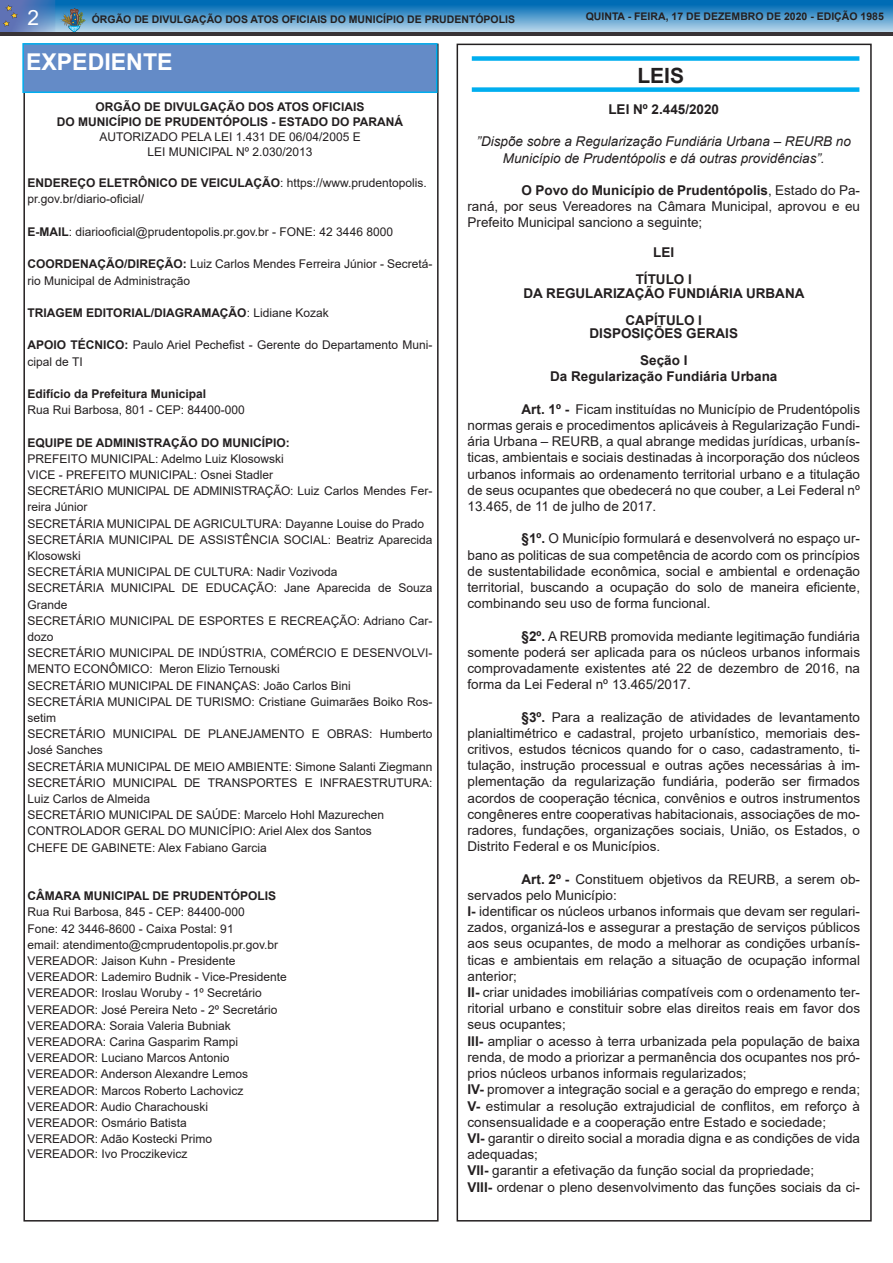
<style>
.page{position:relative;width:893px;height:1263px;background:#fff}
.page>*{position:absolute;margin:0;border:0;box-sizing:border-box;transform-origin:0 0}
.t1{font:700 23.1px "Arial";color:#fff}
.t2{font:700 21px "Arial";color:#231f20}
.t3{font:21px "Arial";color:#fff}
.t4{font:13.5px/16.2px "Arial";color:#231f20;text-align:justify}
.t5{font:700 13.5px "Arial";color:#231f20}
.t6{font:italic 13.5px/16.2px "Arial";color:#231f20;text-align:center}
.t7{font:12px/16.2px "Arial";color:#231f20}
.t8{font:700 12px "Arial";color:#231f20}
.t9{font:12px/16.2px "Arial";letter-spacing:-.02em;color:#231f20}
.t10{font:700 10.5px "Arial";color:#231f20}
.s1{font-weight:700}
.s2{font-weight:400}
</style>
<div class="page">
<img style="left:56px;top:0;width:837px;height:32px">
<img style="left:0;top:0;width:56px;height:32px">
<svg style="left:3px;top:5px;width:15px;height:22px"></svg>
<svg style="left:59px;top:8px;width:27px;height:24px"></svg>
<hr style="left:0;top:32px;width:893px;height:4px;background:#383336">
<div style="left:22px;top:43px;width:415px;height:50px;background:#648bc7;border:2px solid #00aeef"></div>
<div style="left:472px;top:87px;width:387px;height:5px;background:#00aeef"></div>
<div style="left:472px;top:56px;width:387px;height:5px;background:#00aeef"></div>
<h2 class="t3" style="left:28px;top:3px;width:13px">2</h2>
<p class="t10" style="left:92px;top:12px;width:425px">ÓRGÃO DE DIVULGAÇÃO DOS ATOS OFICIAIS DO MUNICÍPIO DE PRUDENTÓPOLIS</p>
<p class="t10" style="left:586px;top:9px;width:300px">QUINTA - FEIRA, 17 DE DEZEMBRO DE 2020 - EDIÇÃO 1985</p>
<p class="t1" style="left:26px;top:45px;width:148px">EXPEDIENTE</p>
<p class="t8" style="left:95px;top:98px;width:271px">ORGÃO DE DIVULGAÇÃO DOS ATOS OFICIAIS</p>
<p class="t8" style="left:57px;top:113px;width:348px">DO MUNICÍPIO DE PRUDENTÓPOLIS - ESTADO DO PARANÁ</p>
<p class="t7" style="left:99px;top:129px;width:263px">AUTORIZADO PELA LEI 1.431 DE 06/04/2005 E</p>
<p class="t7" style="left:147px;top:144px;width:167px">LEI MUNICIPAL Nº 2.030/2013</p>
<p class="t7" style="left:28px;top:175px;width:401px"><span class="s1">ENDEREÇO ELETRÔNICO DE VEICULAÇÃO</span>: https://www.prudentopolis. pr.gov.br/diario-oficial/</p>
<p class="t7" style="left:28px;top:223px;width:367px"><span class="s1">E-MAIL</span>: diariooficial@prudentopolis.pr.gov.br - FONE: 42 3446 8000</p>
<p class="t7" style="left:28px;top:256px;width:406px"><span class="s1">COORDENAÇÃO/DIREÇÃO:</span> Luiz Carlos Mendes Ferreira Júnior - Secretá&shy;rio Municipal de Administração</p>
<p class="t8" style="left:28px;top:304px;width:303px">TRIAGEM EDITORIAL/DIAGRAMAÇÃO<span class="s2">: Lidiane Kozak</span></p>
<p class="t7" style="left:28px;top:337px;width:406px"><span class="s1">APOIO TÉCNICO:</span> Paulo Ariel Pechefist - Gerente do Departamento Muni&shy;cipal de TI</p>
<p class="t8" style="left:28px;top:385px;width:180px">Edifício da Prefeitura Municipal</p>
<p class="t7" style="left:28px;top:402px;width:219px">Rua Rui Barbosa, 801 - CEP: 84400-000</p>
<p class="t8" style="left:28px;top:434px;width:264px">EQUIPE DE ADMINISTRAÇÃO DO MUNICÍPIO:</p>
<p class="t7" style="left:28px;top:450px;width:258px">PREFEITO MUNICIPAL: Adelmo Luiz Klosowski</p>
<p class="t7" style="left:28px;top:466px;width:247px">VICE - PREFEITO MUNICIPAL: Osnei Stadler</p>
<p class="t9" style="left:28px;top:483px;width:406px">SECRETÁRIO MUNICIPAL DE ADMINISTRAÇÃO: Luiz Carlos Mendes Fer&shy;reira Júnior</p>
<p class="t7" style="left:28px;top:515px;width:398px">SECRETÁRIA MUNICIPAL DE AGRICULTURA: Dayanne Louise do Prado</p>
<p class="t7" style="left:28px;top:531px;width:406px">SECRETÁRIA MUNICIPAL DE ASSISTÊNCIA SOCIAL: Beatriz Aparecida<br>Klosowski</p>
<p class="t7" style="left:28px;top:564px;width:311px">SECRETÁRIA MUNICIPAL DE CULTURA: Nadir Vozivoda</p>
<p class="t7" style="left:28px;top:580px;width:406px">SECRETÁRIA MUNICIPAL DE EDUCAÇÃO: Jane Aparecida de Souza<br>Grande</p>
<p class="t7" style="left:28px;top:612px;width:406px">SECRETÁRIO MUNICIPAL DE ESPORTES E RECREAÇÃO: Adriano Car&shy;dozo</p>
<p class="t7" style="left:28px;top:645px;width:406px">SECRETÁRIO MUNICIPAL DE INDÚSTRIA, COMÉRCIO E DESENVOLVI-<br>MENTO ECONÔMICO: Meron Elizio Ternouski</p>
<p class="t7" style="left:28px;top:677px;width:325px">SECRETÁRIO MUNICIPAL DE FINANÇAS: João Carlos Bini</p>
<p class="t7" style="left:28px;top:693px;width:406px">SECRETÁRIA MUNICIPAL DE TURISMO: Cristiane Guimarães Boiko Ros&shy;setim</p>
<p class="t7" style="left:28px;top:726px;width:406px">SECRETÁRIO MUNICIPAL DE PLANEJAMENTO E OBRAS: Humberto<br>José Sanches</p>
<p class="t7" style="left:28px;top:758px;width:406px">SECRETÁRIA MUNICIPAL DE MEIO AMBIENTE: Simone Salanti Ziegmann</p>
<p class="t7" style="left:28px;top:774px;width:406px">SECRETÁRIO MUNICIPAL DE TRANSPORTES E INFRAESTRUTURA:<br>Luiz Carlos de Almeida</p>
<p class="t7" style="left:28px;top:807px;width:358px">SECRETÁRIO MUNICIPAL DE SAÚDE: Marcelo Hohl Mazurechen</p>
<p class="t7" style="left:28px;top:823px;width:346px">CONTROLADOR GERAL DO MUNICÍPIO: Ariel Alex dos Santos</p>
<p class="t7" style="left:28px;top:839px;width:241px">CHEFE DE GABINETE: Alex Fabiano Garcia</p>
<p class="t8" style="left:28px;top:887px;width:250px">CÂMARA MUNICIPAL DE PRUDENTÓPOLIS</p>
<p class="t7" style="left:28px;top:904px;width:219px">Rua Rui Barbosa, 845 - CEP: 84400-000</p>
<p class="t7" style="left:28px;top:920px;width:208px">Fone: 42 3446-8600 - Caixa Postal: 91</p>
<p class="t7" style="left:28px;top:936px;width:252px">email: atendimento@cmprudentopolis.pr.gov.br</p>
<p class="t7" style="left:28px;top:952px;width:210px">VEREADOR: Jaison Kuhn - Presidente</p>
<p class="t7" style="left:28px;top:969px;width:261px">VEREADOR: Lademiro Budnik - Vice-Presidente</p>
<p class="t7" style="left:28px;top:985px;width:236px">VEREADOR: Iroslau Woruby - 1º Secretário</p>
<p class="t7" style="left:28px;top:1001px;width:251px">VEREADOR: José Pereira Neto - 2º Secretário</p>
<p class="t7" style="left:28px;top:1017px;width:205px">VEREADORA: Soraia Valeria Bubniak</p>
<p class="t7" style="left:28px;top:1033px;width:212px">VEREADORA: Carina Gasparim Rampi</p>
<p class="t7" style="left:28px;top:1050px;width:204px">VEREADOR: Luciano Marcos Antonio</p>
<p class="t7" style="left:28px;top:1066px;width:222px">VEREADOR: Anderson Alexandre Lemos</p>
<p class="t7" style="left:28px;top:1082px;width:218px">VEREADOR: Marcos Roberto Lachovicz</p>
<p class="t7" style="left:28px;top:1098px;width:182px">VEREADOR: Audio Charachouski</p>
<p class="t7" style="left:28px;top:1114px;width:161px">VEREADOR: Osmário Batista</p>
<p class="t7" style="left:28px;top:1131px;width:186px">VEREADOR: Adão Kostecki Primo</p>
<p class="t7" style="left:28px;top:1145px;width:162px">VEREADOR: Ivo Proczikevicz</p>
<p class="t2" style="left:637px;top:60px;width:48px">LEIS</p>
<p class="t5" style="left:608px;top:100px;width:112px">LEI Nº 2.445/2020</p>
<p class="t6" style="left:477px;top:134px;width:376px">”Dispõe sobre a Regularização Fundiária Urbana – REURB no<br>Município de Prudentópolis e dá outras providências”.</p>
<p class="t4" style="left:467px;top:182px;width:394px;text-indent:54px"><span class="s1">O Povo do Município de Prudentópolis</span>, Estado do Pa&shy;raná, por seus Vereadores na Câmara Municipal, aprovou e eu Prefeito Municipal sanciono a seguinte;</p>
<p class="t5" style="left:653px;top:243px;width:23px">LEI</p>
<p class="t5" style="left:636px;top:270px;width:58px">TÍTULO I</p>
<p class="t5" style="left:523px;top:283px;width:282px">DA REGULARIZAÇÃO FUNDIÁRIA URBANA</p>
<p class="t5" style="left:625px;top:310px;width:78px">CAPÍTULO I</p>
<p class="t5" style="left:589px;top:324px;width:150px">DISPOSIÇÕES GERAIS</p>
<p class="t5" style="left:640px;top:351px;width:49px">Seção I</p>
<p class="t5" style="left:550px;top:367px;width:229px">Da Regularização Fundiária Urbana</p>
<p class="t4" style="left:467px;top:401px;width:394px;text-indent:54px"><span class="s1">Art. 1º -</span> Ficam instituídas no Município de Prudentópolis normas gerais e procedimentos aplicáveis à Regularização Fundi&shy;ária Urbana – REURB, a qual abrange medidas jurídicas, urbanís&shy;ticas, ambientais e sociais destinadas à incorporação dos núcleos urbanos informais ao ordenamento territorial urbano e a titulação de seus ocupantes que obedecerá no que couber, a Lei Federal nº 13.465, de 11 de julho de 2017.</p>
<p class="t4" style="left:467px;top:530px;width:394px;text-indent:54px"><span class="s1">§1º.</span> O Município formulará e desenvolverá no espaço ur&shy;bano as politicas de sua competência de acordo com os princípios de sustentabilidade econômica, social e ambiental e ordenação territorial, buscando a ocupação do solo de maneira eficiente, combinando seu uso de forma funcional.</p>
<p class="t4" style="left:467px;top:628px;width:394px;text-indent:54px"><span class="s1">§2º.</span> A REURB promovida mediante legitimação fundiária somente poderá ser aplicada para os núcleos urbanos informais comprovadamente existentes até 22 de dezembro de 2016, na forma da Lei Federal nº 13.465/2017.</p>
<p class="t4" style="left:467px;top:709px;width:394px;text-indent:54px"><span class="s1">§3º.</span> Para a realização de atividades de levantamento planialtimétrico e cadastral, projeto urbanístico, memoriais des&shy;critivos, estudos técnicos quando for o caso, cadastramento, ti&shy;tulação, instrução processual e outras ações necessárias à im&shy;plementação da regularização fundiária, poderão ser firmados acordos de cooperação técnica, convênios e outros instrumentos congêneres entre cooperativas habitacionais, associações de mo&shy;radores, fundações, organizações sociais, União, os Estados, o Distrito Federal e os Municípios.</p>
<p class="t4" style="left:467px;top:871px;width:394px;text-indent:54px"><span class="s1">Art. 2º -</span> Constituem objetivos da REURB, a serem ob&shy;servados pelo Município:</p>
<p class="t4" style="left:467px;top:903px;width:394px"><span class="s1">I-</span> identificar os núcleos urbanos informais que devam ser regulari&shy;zados, organizá-los e assegurar a prestação de serviços públicos aos seus ocupantes, de modo a melhorar as condições urbanís&shy;ticas e ambientais em relação a situação de ocupação informal anterior;</p>
<p class="t4" style="left:467px;top:984px;width:394px"><span class="s1">II-</span> criar unidades imobiliárias compatíveis com o ordenamento ter&shy;ritorial urbano e constituir sobre elas direitos reais em favor dos seus ocupantes;</p>
<p class="t4" style="left:467px;top:1033px;width:394px"><span class="s1">III-</span> ampliar o acesso à terra urbanizada pela população de baixa renda, de modo a priorizar a permanência dos ocupantes nos pró&shy;prios núcleos urbanos informais regularizados;</p>
<p class="t4" style="left:467px;top:1081px;width:394px"><span class="s1">IV-</span> promover a integração social e a geração do emprego e renda;</p>
<p class="t4" style="left:467px;top:1097px;width:394px"><span class="s1">V-</span> estimular a resolução extrajudicial de conflitos, em reforço à consensualidade e a cooperação entre Estado e sociedade;</p>
<p class="t4" style="left:467px;top:1130px;width:394px"><span class="s1">VI-</span> garantir o direito social a moradia digna e as condições de vida adequadas;</p>
<p class="t4" style="left:467px;top:1162px;width:348px"><span class="s1">VII-</span> garantir a efetivação da função social da propriedade;</p>
<p class="t4" style="left:467px;top:1178px;width:394px"><span class="s1">VIII-</span> ordenar o pleno desenvolvimento das funções sociais da ci-</p>
</div>
